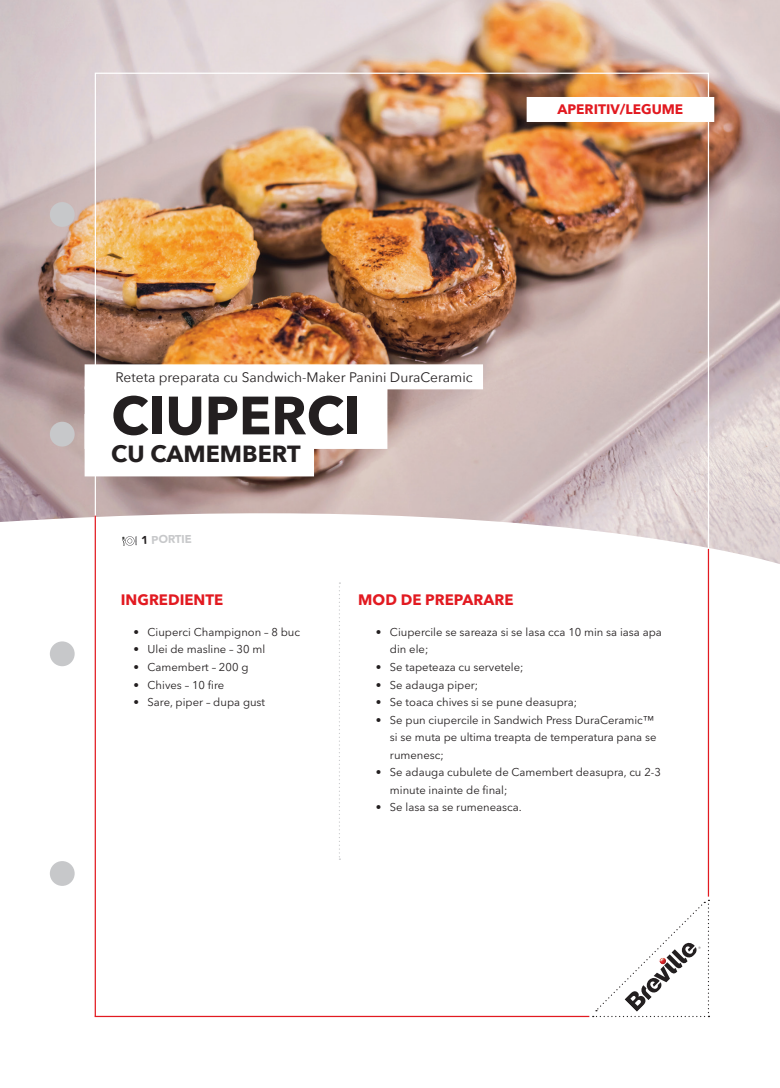
<style>
.page{position:relative;width:780px;height:1088px;background:#fff}
.page>*{position:absolute;margin:0;border:0;box-sizing:border-box;transform-origin:0 0}
.t1{font:700 53.38px "Avenir Next";color:#231f20}
.t2{font:700 23.38px "Avenir Next";color:#231f20}
.t3{font:700 15px "Avenir Next LT Pro";color:#e21a21}
.t4{font:13.75px "Avenir Next";color:#231f20}
.t5{font:700 13.75px "Avenir Next";color:#e21a21}
.t6{font:11.25px/17.5px "Avenir Next LT Pro";color:#231f20}
.t7{font:900 11.25px "Avenir";color:#c7c8ca}
</style>
<div class="page">
<img style="left:0;top:0;width:780px;height:564px">
<img style="left:94px;top:72px;width:615px;height:478px">
<hr style="left:95px;top:516px;width:1px;height:500px;background:#e21a21">
<hr style="left:95px;top:1016px;width:494px;height:1px;background:#e21a21">
<hr style="left:707px;top:549px;width:2px;height:347px;background:#e21a21">
<svg style="left:339px;top:582px;width:1px;height:278px"></svg>
<div style="left:50px;top:202px;width:25px;height:25px;background:#c7c8ca;border-radius:50%"></div>
<div style="left:50px;top:422px;width:25px;height:24px;background:#c7c8ca;border-radius:50%"></div>
<div style="left:50px;top:641px;width:25px;height:25px;background:#c7c8ca;border-radius:50%"></div>
<div style="left:50px;top:861px;width:25px;height:25px;background:#c7c8ca;border-radius:50%"></div>
<div style="left:85px;top:364px;width:398px;height:25px;background:#fff"></div>
<div style="left:85px;top:386px;width:302px;height:63px;background:#fff"></div>
<div style="left:85px;top:414px;width:229px;height:62px;background:#fff"></div>
<div style="left:526px;top:97px;width:188px;height:25px;background:#fff"></div>
<svg style="left:592px;top:900px;width:117px;height:117px"></svg>
<svg style="left:122px;top:535px;width:46px;height:11px"></svg>
<p class="t5" style="left:557px;top:98px;width:127px">APERITIV/LEGUME</p>
<p class="t4" style="left:115px;top:365px;width:358px">Reteta preparata cu Sandwich-Maker Panini DuraCeramic</p>
<h1 class="t1" style="left:111px;top:369px;width:251px">CIUPERCI</h1>
<h2 class="t2" style="left:111px;top:433px;width:191px">CU CAMEMBERT</h2>
<p class="t7" style="left:168px;top:529px;width:25px;rotate:-1deg">RTIE</p>
<h3 class="t3" style="left:121px;top:591px;width:104px">INGREDIENTE</h3>
<p class="t6" style="left:133px;top:623px;width:168px">• Ciuperci Champignon – 8 buc</p>
<p class="t6" style="left:133px;top:641px;width:133px">• Ulei de masline – 30 ml</p>
<p class="t6" style="left:133px;top:658px;width:117px">• Camembert – 200 g</p>
<p class="t6" style="left:133px;top:676px;width:92px">• Chives – 10 fire</p>
<p class="t6" style="left:133px;top:693px;width:133px">• Sare, piper – dupa gust</p>
<h3 class="t3" style="left:358px;top:591px;width:157px">MOD DE PREPARARE</h3>
<p class="t6" style="left:390px;top:623px;width:273px;text-indent:-14px">• Ciupercile se sareaza si se lasa cca 10 min sa iasa apa din ele;</p>
<p class="t6" style="left:376px;top:658px;width:149px">• Se tapeteaza cu servetele;</p>
<p class="t6" style="left:376px;top:676px;width:104px">• Se adauga piper;</p>
<p class="t6" style="left:376px;top:693px;width:203px">• Se toaca chives si se pune deasupra;</p>
<p class="t6" style="left:390px;top:711px;width:268px;text-indent:-14px">• Se pun ciupercile in Sandwich Press DuraCeramic™ si se muta pe ultima treapta de temperatura pana se rumenesc;</p>
<p class="t6" style="left:390px;top:763px;width:272px;text-indent:-14px">• Se adauga cubulete de Camembert deasupra, cu 2-3 minute inainte de final;</p>
<p class="t6" style="left:376px;top:798px;width:147px">• Se lasa sa se rumeneasca.</p>
</div>
